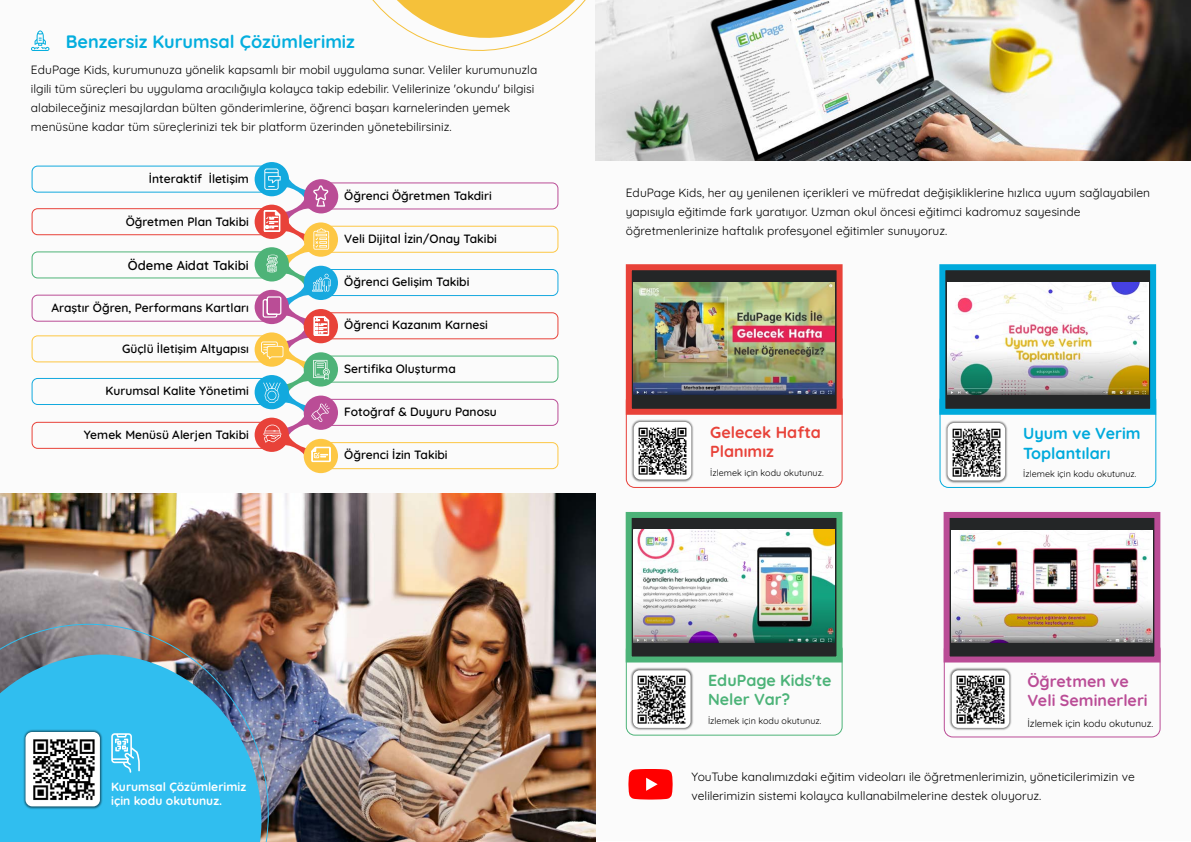
<style>
.page{position:relative;width:1191px;height:842px;background:#fff}
.page>*{position:absolute;margin:0;border:0;box-sizing:border-box;transform-origin:0 0}
.t1{font:700 18px "Quicksand";color:#04aede}
.t2{font:700 16px/19px "Quicksand";color:#ba4c96}
.t3{font:700 16px/19.2px "Quicksand";color:#00aadc}
.t4{font:700 16px/19px "Quicksand";color:#4cb378}
.t5{font:700 16px/19.2px "Quicksand";color:#e84239}
.t6{font:600 13px "Quicksand";color:#000}
.t7{font:12px/19px "Quicksand";color:#000}
.t8{font:600 12px "Quicksand";color:#000}
.t9{font:700 12px/14.4px "Quicksand";color:#fff}
.t10{font:10px "Quicksand";color:#000}
.t11{font:9px "Quicksand";color:#000}
</style>
<div class="page">
<div style="left:0;top:1px;width:1191px;height:840px;background:#fbfbfb"></div>
<svg style="left:372px;top:0;width:214px;height:51px"></svg>
<img style="left:0;top:494px;width:595px;height:348px">
<img style="left:0;top:623px;width:269px;height:219px">
<svg style="left:111px;top:733px;width:29px;height:40px"></svg>
<div style="left:23px;top:729px;width:80px;height:80px;background:#000;opacity:.51"></div>
<div style="left:26px;top:732px;width:74px;height:74px;background:#fff;border-radius:7px"></div>
<img style="left:33px;top:739px;width:62px;height:61px">
<div style="left:319px;top:399px;width:239px;height:27px;border:1px solid #ba4d96;border-radius:6px"></div>
<div style="left:304px;top:396px;width:34px;height:34px;background:#ba4d96;border-radius:50%"></div>
<div style="left:32px;top:422px;width:239px;height:27px;border:1px solid #e84239;border-radius:6px"></div>
<div style="left:255px;top:418px;width:34px;height:34px;background:#e84239;border-radius:50%"></div>
<div style="left:319px;top:356px;width:239px;height:27px;border:1px solid #4eb378;border-radius:6px"></div>
<div style="left:304px;top:352px;width:34px;height:35px;background:#4eb378;border-radius:50%"></div>
<div style="left:319px;top:442px;width:239px;height:27px;border:1px solid #fdc744;border-radius:6px"></div>
<div style="left:304px;top:439px;width:34px;height:34px;background:#fdc744;border-radius:50%"></div>
<div style="left:32px;top:378px;width:239px;height:27px;border:1px solid #12a9de;border-radius:6px"></div>
<div style="left:255px;top:375px;width:34px;height:34px;background:#12a9de;border-radius:50%"></div>
<div style="left:32px;top:335px;width:239px;height:27px;border:1px solid #fdc743;border-radius:6px"></div>
<div style="left:255px;top:332px;width:34px;height:35px;background:#fdc743;border-radius:50%"></div>
<div style="left:319px;top:312px;width:239px;height:27px;border:1px solid #e84239;border-radius:6px"></div>
<div style="left:304px;top:309px;width:34px;height:34px;background:#e84239;border-radius:50%"></div>
<div style="left:32px;top:295px;width:239px;height:27px;border:1px solid #ba4d96;border-radius:6px"></div>
<div style="left:255px;top:290px;width:34px;height:34px;background:#ba4d96;border-radius:50%"></div>
<div style="left:319px;top:269px;width:239px;height:27px;border:1px solid #18a9df;border-radius:6px"></div>
<div style="left:304px;top:266px;width:34px;height:34px;background:#18a9df;border-radius:50%"></div>
<div style="left:32px;top:251px;width:239px;height:27px;border:1px solid #4eb378;border-radius:6px"></div>
<div style="left:255px;top:247px;width:34px;height:34px;background:#4eb378;border-radius:50%"></div>
<div style="left:319px;top:226px;width:239px;height:27px;border:1px solid #fdc744;border-radius:6px"></div>
<div style="left:304px;top:222px;width:34px;height:35px;background:#fdc744;border-radius:50%"></div>
<div style="left:32px;top:208px;width:239px;height:27px;border:1px solid #e84239;border-radius:6px"></div>
<div style="left:255px;top:205px;width:34px;height:34px;background:#e84239;border-radius:50%"></div>
<div style="left:319px;top:182px;width:239px;height:27px;border:1px solid #ba4d96;border-radius:6px"></div>
<div style="left:304px;top:179px;width:34px;height:34px;background:#ba4d96;border-radius:50%"></div>
<div style="left:32px;top:166px;width:239px;height:27px;border:1px solid #12a9de;border-radius:6px"></div>
<div style="left:255px;top:162px;width:34px;height:34px;background:#12a9de;border-radius:50%"></div>
<svg style="left:261px;top:169px;width:70px;height:293px"></svg>
<svg style="left:31px;top:30px;width:18px;height:21px"></svg>
<svg style="left:628px;top:769px;width:44px;height:30px"></svg>
<div style="left:939px;top:392px;width:217px;height:96px;border:1px solid #00aadc;border-radius:9px"></div>
<div style="left:944px;top:420px;width:63px;height:63px;background:#000;opacity:.51"></div>
<div style="left:947px;top:423px;width:58px;height:57px;background:#fff;border-radius:7px"></div>
<img style="left:952px;top:428px;width:49px;height:49px">
<svg style="left:939px;top:264px;width:218px;height:154px"></svg>
<div style="left:626px;top:392px;width:216px;height:96px;border:1px solid #e83f39;border-radius:9px"></div>
<div style="left:631px;top:419px;width:63px;height:63px;background:#000;opacity:.51"></div>
<div style="left:634px;top:422px;width:57px;height:57px;background:#fff;border-radius:7px"></div>
<img style="left:638px;top:427px;width:49px;height:48px">
<img style="left:625px;top:264px;width:218px;height:154px">
<div style="left:626px;top:641px;width:216px;height:95px;border:1px solid #4cb378;border-radius:9px"></div>
<div style="left:630px;top:667px;width:63px;height:63px;background:#000;opacity:.51"></div>
<div style="left:633px;top:670px;width:57px;height:58px;background:#fff;border-radius:7px"></div>
<img style="left:637px;top:675px;width:49px;height:49px">
<img style="left:625px;top:512px;width:218px;height:153px">
<div style="left:943px;top:641px;width:217px;height:96px;border:1px solid #ba4c96;border-radius:9px"></div>
<div style="left:949px;top:667px;width:63px;height:63px;background:#000;opacity:.51"></div>
<div style="left:951px;top:670px;width:58px;height:58px;background:#fff;border-radius:7px"></div>
<img style="left:956px;top:675px;width:49px;height:49px">
<svg style="left:943px;top:512px;width:218px;height:153px"></svg>
<img style="left:595px;top:0;width:596px;height:160px">
<h1 class="t1" style="left:66px;top:27px;width:291px">Benzersiz Kurumsal Çözümlerimiz</h1>
<p class="t7" style="left:31px;top:59px;width:508px">EduPage Kids, kurumunuza yönelik kapsamlı bir mobil uygulama sunar. Veliler kurumunuzla ilgili tüm süreçleri bu uygulama aracılığıyla kolayca takip edebilir. Velilerinize 'okundu' bilgisi alabileceğiniz mesajlardan bülten gönderimlerine, öğrenci başarı karnelerinden yemek menüsüne kadar tüm süreçlerinizi tek bir platform üzerinden yönetebilirsiniz.</p>
<p class="t8" style="left:149px;top:169px;width:101px">İnteraktif İletişim</p>
<p class="t8" style="left:126px;top:212px;width:125px">Öğretmen Plan Takibi</p>
<p class="t6" style="left:128px;top:255px;width:122px">Ödeme Aidat Takibi</p>
<p class="t8" style="left:51px;top:298px;width:199px">Araştır Öğren, Performans Kartları</p>
<p class="t8" style="left:122px;top:339px;width:128px">Güçlü İletişim Altyapısı</p>
<p class="t8" style="left:106px;top:381px;width:145px">Kurumsal Kalite Yönetimi</p>
<p class="t8" style="left:84px;top:425px;width:167px">Yemek Menüsü Alerjen Takibi</p>
<p class="t8" style="left:344px;top:186px;width:149px">Öğrenci Öğretmen Takdiri</p>
<p class="t8" style="left:344px;top:229px;width:154px">Veli Dijital İzin/Onay Takibi</p>
<p class="t8" style="left:344px;top:272px;width:127px">Öğrenci Gelişim Takibi</p>
<p class="t8" style="left:344px;top:315px;width:145px">Öğrenci Kazanım Karnesi</p>
<p class="t8" style="left:344px;top:359px;width:113px">Sertifika Oluşturma</p>
<p class="t8" style="left:344px;top:402px;width:154px">Fotoğraf &amp; Duyuru Panosu</p>
<p class="t8" style="left:344px;top:445px;width:105px">Öğrenci İzin Takibi</p>
<p class="t9" style="left:111px;top:778px;width:136px">Kurumsal Çözümlerimiz için kodu okutunuz.</p>
<p class="t7" style="left:626px;top:182px;width:526px">EduPage Kids, her ay yenilenen içerikleri ve müfredat değişikliklerine hızlıca uyum sağlayabilen yapısıyla eğitimde fark yaratıyor. Uzman okul öncesi eğitimci kadromuz sayesinde öğretmenlerinize haftalık profesyonel eğitimler sunuyoruz.</p>
<h2 class="t5" style="left:710px;top:421px;width:112px">Gelecek Hafta<br>Planımız</h2>
<p class="t11" style="left:710px;top:466px;width:115px">İzlemek için kodu okutunuz.</p>
<h2 class="t4" style="left:708px;top:669px;width:125px">EduPage Kids'te<br>Neler Var?</h2>
<p class="t11" style="left:708px;top:714px;width:115px">İzlemek için kodu okutunuz.</p>
<h2 class="t3" style="left:1023px;top:423px;width:119px">Uyum ve Verim<br>Toplantıları</h2>
<p class="t11" style="left:1023px;top:467px;width:115px">İzlemek için kodu okutunuz.</p>
<h2 class="t2" style="left:1027px;top:671px;width:122px">Öğretmen ve<br>Veli Seminerleri</h2>
<p class="t10" style="left:1027px;top:715px;width:127px">İzlemek için kodu okutunuz.</p>
<p class="t7" style="left:691px;top:766px;width:445px">YouTube kanalımızdaki eğitim videoları ile öğretmenlerimizin, yöneticilerimizin ve velilerimizin sistemi kolayca kullanabilmelerine destek oluyoruz.</p>
</div>
